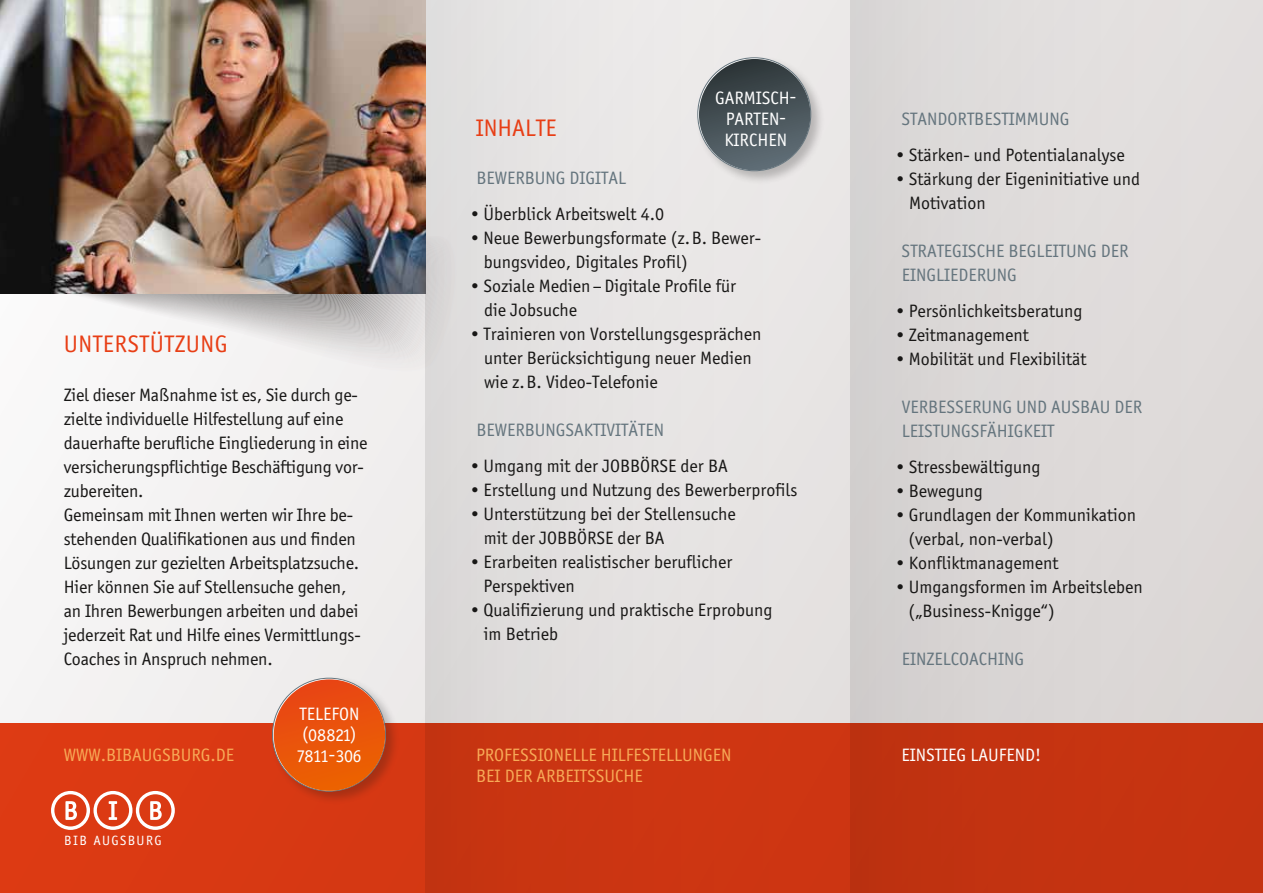
<style>
.page{position:relative;width:1263px;height:893px;background:#f3f2f1}
.page>*{position:absolute;margin:0;border:0;box-sizing:border-box;transform-origin:0 0}
.t1{font:24px "Officina Sans ITC Pro";letter-spacing:.02em;color:#e83e15}
.t2{font:24px "Officina Sans ITC Pro";color:#e83e15}
.t3{font:18px/24px "Officina Sans ITC Pro";color:#181716}
.t4{font:18px/24px "Officina Sans ITC Pro";color:#65757e}
.t5{font:18px/21px "Officina Sans ITC Pro";color:#f7aa57}
.t6{font:18px/21px "Officina Sans ITC Pro";color:#fff}
.t7{font:13.5px "Officina Sans";letter-spacing:.1em;color:#fff}
</style>
<div class="page">
<div style="left:425px;top:0;width:425px;height:893px;background:#e5e3e2"></div>
<div style="left:850px;top:0;width:413px;height:893px;background:#ddd9d8"></div>
<div style="left:0;top:723px;width:1263px;height:170px;background:linear-gradient(to right,#db3a13,#bf3210)"></div>
<svg style="left:45px;top:240px;width:398px;height:113px"></svg>
<img style="left:0;top:0;width:425px;height:293px">
<svg style="left:51px;top:791px;width:124px;height:39px"></svg>
<div style="left:270px;top:676px;width:130px;height:130px;background:#181716;opacity:.25"></div>
<div style="left:274px;top:679px;width:111px;height:112px;background:linear-gradient(to bottom,#e94819,#eb6201);border-radius:56px"></div>
<div style="left:695px;top:55px;width:130px;height:130px;background:#181716;opacity:.25"></div>
<svg style="left:698px;top:58px;width:113px;height:113px"></svg>
<div style="left:699px;top:59px;width:111px;height:111px;background:linear-gradient(to bottom,#2e3638,#606e76);border-radius:56px"></div>
<h1 class="t1" style="left:64px;top:330px;width:165px">UNTERSTÜTZUNG</h1>
<p class="t3" style="left:64px;top:383px;width:305px">Ziel dieser Maßnahme ist es, Sie durch ge&shy;zielte individuelle Hilfestellung auf eine dauerhafte berufliche Eingliederung in eine versicherungspflichtige Beschäftigung vor&shy;zubereiten.<br>Gemeinsam mit Ihnen werten wir Ihre be&shy;stehenden Qualifikationen aus und finden Lösungen zur gezielten Arbeitsplatzsuche.<br>Hier können Sie auf Stellensuche gehen, an Ihren Bewerbungen arbeiten und dabei jederzeit Rat und Hilfe eines Vermittlungs-Coaches in Anspruch nehmen.</p>
<p class="t5" style="left:64px;top:745px;width:172px">WWW.BIBAUGSBURG.DE</p>
<p class="t7" style="left:64px;top:833px;width:99px">BIB AUGSBURG</p>
<p class="t6" style="left:297px;top:703px;width:66px">TELEFON (08821)<br>7811-306</p>
<p class="t6" style="left:715px;top:87px;width:83px;text-align:center">GARMISCH-<br>PARTEN-<br>KIRCHEN</p>
<h1 class="t2" style="left:476px;top:114px;width:82px">INHALTE</h1>
<p class="t4" style="left:476px;top:166px;width:151px">BEWERBUNG DIGITAL</p>
<p class="t3" style="left:470px;top:202px;width:195px">• Überblick Arbeitswelt 4.0</p>
<p class="t3" style="left:484px;top:226px;width:279px;text-indent:-14px">• Neue Bewerbungsformate (z.B. Bewer&shy;bungsvideo, Digitales Profil)</p>
<p class="t3" style="left:484px;top:274px;width:254px;text-indent:-14px">• Soziale Medien– Digitale Profile für die Jobsuche</p>
<p class="t3" style="left:484px;top:322px;width:279px;text-indent:-14px">• Trainieren von Vorstellungsgesprächen unter Berücksichtigung neuer Medien wie z.B. Video-Telefonie</p>
<p class="t4" style="left:476px;top:418px;width:189px">BEWERBUNGSAKTIVITÄTEN</p>
<p class="t3" style="left:470px;top:454px;width:259px">• Umgang mit der JOBBÖRSE der BA</p>
<p class="t3" style="left:470px;top:478px;width:329px">• Erstellung und Nutzung des Bewerberprofils</p>
<p class="t3" style="left:484px;top:502px;width:253px;text-indent:-13px">• Unterstützung bei der Stellensuche mit der JOBBÖRSE der BA</p>
<p class="t3" style="left:484px;top:550px;width:250px;text-indent:-13px">• Erarbeiten realistischer beruflicher<br>Perspektiven</p>
<p class="t3" style="left:484px;top:598px;width:290px;text-indent:-13px">• Qualifizierung und praktische Erprobung im Betrieb</p>
<p class="t4" style="left:902px;top:106px;width:169px">STANDORTBESTIMMUNG</p>
<p class="t3" style="left:896px;top:142px;width:230px">• Stärken- und Potentialanalyse</p>
<p class="t3" style="left:909px;top:166px;width:232px;text-indent:-13px">• Stärkung der Eigeninitiative und<br>Motivation</p>
<p class="t4" style="left:902px;top:238px;width:228px">STRATEGISCHE BEGLEITUNG DER<br>EINGLIEDERUNG</p>
<p class="t3" style="left:896px;top:298px;width:188px">• Persönlichkeitsberatung</p>
<p class="t3" style="left:896px;top:322px;width:135px">• Zeitmanagement</p>
<p class="t3" style="left:896px;top:346px;width:192px">• Mobilität und Flexibilität</p>
<p class="t4" style="left:902px;top:394px;width:242px">VERBESSERUNG UND AUSBAU DER<br>LEISTUNGSFÄHIGKEIT</p>
<p class="t3" style="left:896px;top:454px;width:146px">• Stressbewältigung</p>
<p class="t3" style="left:896px;top:478px;width:89px">• Bewegung</p>
<p class="t3" style="left:908px;top:502px;width:229px;text-indent:-13px">• Grundlagen der Kommunikation (verbal, non-verbal)</p>
<p class="t3" style="left:896px;top:550px;width:164px">• Konfliktmanagement</p>
<p class="t3" style="left:908px;top:574px;width:236px;text-indent:-13px">• Umgangsformen im Arbeitsleben („Business-Knigge“)</p>
<p class="t4" style="left:902px;top:646px;width:124px">EINZELCOACHING</p>
<p class="t5" style="left:476px;top:745px;width:257px">PROFESSIONELLE HILFESTELLUNGEN<br>BEI DER ARBEITSSUCHE</p>
<p class="t6" style="left:901px;top:745px;width:141px">EINSTIEG LAUFEND!</p>
</div>
